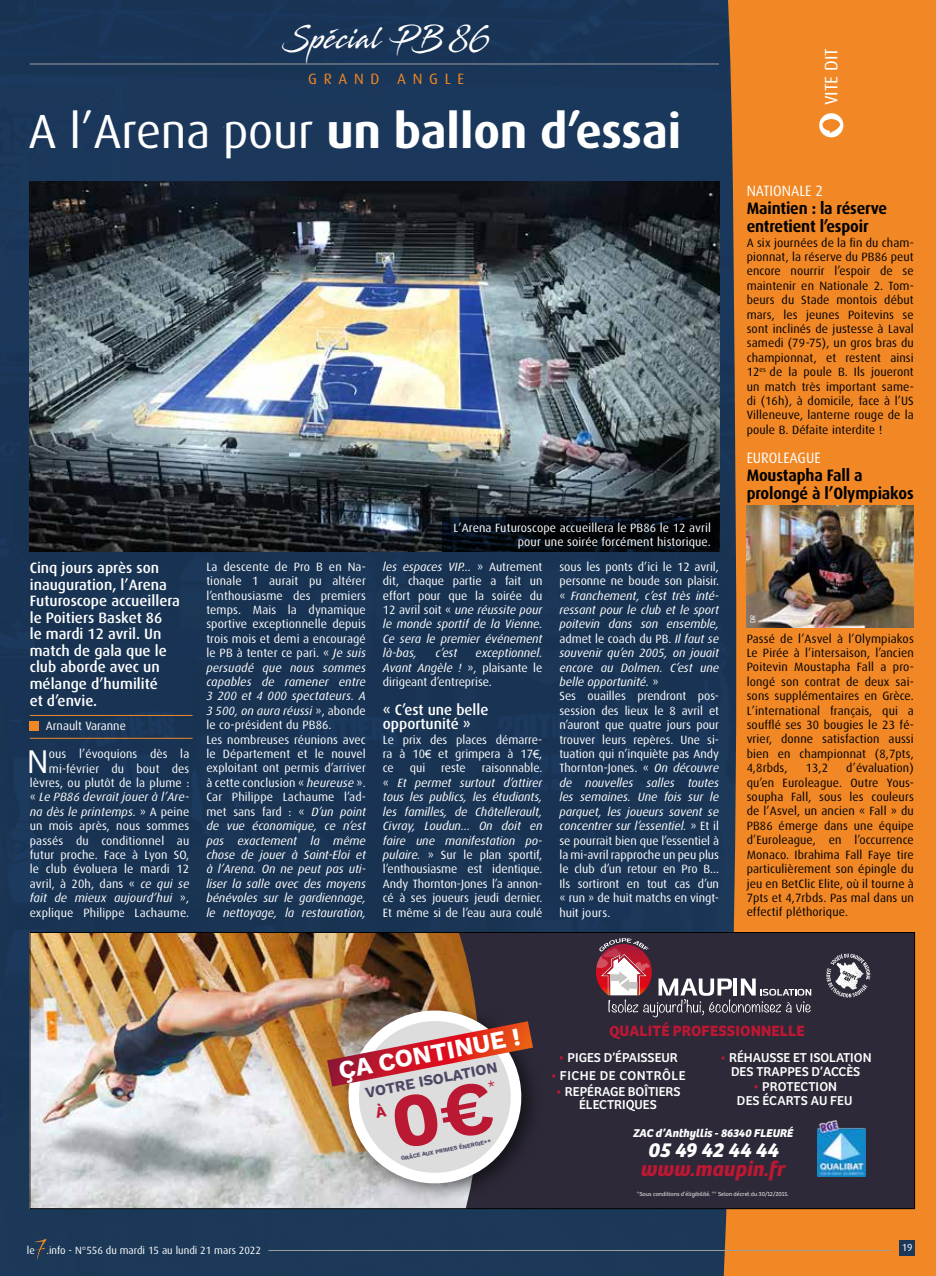
<style>
.page{position:relative;width:936px;height:1276px;background:#fff}
.page>*{position:absolute;margin:0;border:0;box-sizing:border-box;transform-origin:0 0}
.t1{font:700 48px "Dax";letter-spacing:-.005em;color:#fff}
.t2{font:33px "Dax";color:#fff}
.t3{font:30px "Stingray";letter-spacing:.04em;color:#fff;scale:.74 1}
.t4{font:700 24.75px "Work Sans";color:#fff}
.t5{font:italic 700 21px "Bree";color:#ba1833}
.t6{font:italic 700 21px "Bree";color:#fff}
.t7{font:18px "Dax";color:#fff}
.t8{font:700 16.5px/18px "Dax";letter-spacing:-.01em;color:#000;scale:.95 1}
.t9{font:700 15.6px "Bree";letter-spacing:.01em;color:#ba1833}
.t10{font:500 15px/16.6px "Dax";color:#fff}
.t11{font:15px "Dax";color:#fff;scale:.95 1}
.t12{font:700 15px "Work Sans";color:#4f4764}
.t13{font:15px "Dax";letter-spacing:.45em;color:#f18825}
.t14{font:13.35px/13.4px "Bree";color:#fff;text-align:center}
.t15{font:13.35px "Bree";letter-spacing:.04em;color:#fff}
.t16{font:12px/14.4px "Dax";color:#fff;text-align:right}
.t17{font:12px/14.4px "Dax";letter-spacing:.01em;color:#000;text-align:justify}
.t18{font:italic 12px/14.4px "Dax";color:#fff;text-align:justify}
.t19{font:italic 700 11.7px "Bree";color:#fff}
.t20{font:10.5px "Dax";color:#fff}
.t21{font:10.2px "Dax";color:#fff}
.t22{font:7.5px "Dax";color:#fff}
.t23{font:300 6px "Bree";letter-spacing:.01em;color:#fff}
.t24{font:700 5.85px "Work Sans";color:#4f4764}
.s1{font-weight:400}
.s2{font-style:italic}
.s3{font-style:normal}
.s4{font-family:"Arial";font-size:11.25px}
.s5{color:#ba1833}
</style>
<div class="page">
<div style="left:0;top:0;width:722px;height:1276px;background:#193555"></div>
<svg style="left:722px;top:0;width:213px;height:1276px;background:#e28227"></svg>
<svg style="left:819px;top:113px;width:24px;height:24px"></svg>
<hr style="left:30px;top:64px;width:689px;height:1px;background:#9d9d9c">
<hr style="left:30px;top:715px;width:162px;height:1px;background:#f18825">
<div style="left:30px;top:721px;width:9px;height:10px;background:#f18825"></div>
<hr style="left:30px;top:738px;width:162px;height:1px;background:#f18825">
<img style="left:30px;top:181px;width:689px;height:371px">
<div style="left:219px;top:122px;width:15px;height:16px;background:#1a375a"></div>
<div style="left:899px;top:1240px;width:15px;height:15px;background:#1b385a"></div>
<svg style="left:442px;top:517px;width:277px;height:35px;background:#030910"></svg>
<img style="left:32px;top:934px;width:418px;height:272px">
<div style="left:450px;top:934px;width:462px;height:272px;background:#2d2938"></div>
<svg style="left:609px;top:1025px;width:11px;height:14px"></svg>
<svg style="left:626px;top:1099px;width:9px;height:12px"></svg>
<svg style="left:826px;top:953px;width:44px;height:44px;background:#716e78"></svg>
<img style="left:817px;top:1120px;width:48px;height:57px">
<svg style="left:596px;top:938px;width:215px;height:79px;background:#594956"></svg>
<img style="left:334px;top:994px;width:215px;height:212px">
<hr style="left:268px;top:1250px;width:622px;height:1px;background:#9d9d9c">
<svg style="left:35px;top:1238px;width:11px;height:20px"></svg>
<img style="left:746px;top:505px;width:167px;height:122px">
<img style="left:327px;top:996px;width:206px;height:201px">
<h3 class="t3" style="left:282px;top:18px;width:283px">Spécial PB 86</h3>
<p class="t13" style="left:308px;top:70px;width:158px">GRAND ANGLE</p>
<h1 class="t1" style="left:29px;top:104px;width:654px"><span class="s1">A l’Arena pour</span> un ballon d’essai</h1>
<p class="t10" style="left:30px;top:560px;width:152px">Cinq jours après son inauguration, l’Arena<br>Futuroscope accueillera le Poitiers Basket 86<br>le mardi 12 avril. Un match de gala que le club aborde avec un mélange d’humilité<br>et d’envie.</p>
<p class="t16" style="left:46px;top:718px;width:82px">Arnault Varanne</p>
<h2 class="t2" style="left:27px;top:743px;width:23px">N</h2>
<p class="t16" style="left:30px;top:747px;width:161px">ous l’évoquions dès la mi-février du bout des lèvres, ou plutôt de la plume : « <span class="s2">Le PB86 devrait jouer à l’Are&shy;na dès le printemps.</span> » A peine un mois après, nous sommes passés du conditionnel au futur proche. Face à Lyon SO, le club évoluera le mardi 12 avril, à 20h, dans « <span class="s2">ce qui se fait de mieux aujourd’hui</span> », explique Philippe Lachaume.</p>
<p class="t16" style="left:453px;top:520px;width:259px">L’Arena Futuroscope accueillera le PB86 le 12 avril pour une soirée forcément historique.</p>
<p class="t16" style="left:206px;top:559px;width:161px;text-align:left">La descente de Pro B en Na&shy;tionale 1 aurait pu altérer l’enthousiasme des premiers temps. Mais la dynamique sportive exceptionnelle depuis trois mois et demi a encouragé le PB à tenter ce pari. « <span class="s2">Je suis persuadé que nous sommes capables de ramener entre<br>3 200 et 4 000 spectateurs. A<br>3 500, on aura réussi</span> », abonde le co-président du PB86.<br>Les nombreuses réunions avec le Département et le nouvel exploitant ont permis d’arriver à cette conclusion « <span class="s2">heureuse</span> ».<br>Car Philippe Lachaume l’ad&shy;met sans fard : « <span class="s2">D’un point de vue économique, ce n’est pas exactement la même chose de jouer à Saint-Eloi et à l’Arena. On ne peut pas uti&shy;liser la salle avec des moyens bénévoles sur le gardiennage, le nettoyage, la restauration,</span></p>
<p class="t18" style="left:383px;top:559px;width:161px">les espaces VIP... <span class="s3">» Autrement dit, chaque partie a fait un effort pour que la soirée du 12 avril soit «</span> une réussite pour le monde sportif de la Vienne.<br>Ce sera le premier événement là-bas,</p>
<p class="t18" style="left:435px;top:646px;width:23px">c’est</p>
<p class="t16" style="left:383px;top:646px;width:161px;text-align:justify;text-indent:93px"><span class="s2">exceptionnel.<br>Avant Angèle !</span> », plaisante le dirigeant d’entreprise.</p>
<p class="t10" style="left:383px;top:702px;width:107px;line-height:14.4px">« C’est une belle opportunité »</p>
<p class="t16" style="left:383px;top:732px;width:161px;text-align:justify">Le prix des places démarre&shy;ra à 10<span class="s4">€</span> et grimpera à 17<span class="s4">€</span>, ce</p>
<p class="t18" style="left:383px;top:761px;width:161px;text-indent:99px"><span class="s3">raisonnable. «</span> Et permet surtout d’attirer tous les publics, les étudiants, les familles, de Châtellerault, Civray, Loudun... On doit en faire une manifestation po&shy;pulaire. <span class="s3">» Sur le plan sportif, l’enthousiasme est identique.<br>Andy Thornton-Jones l’a annon&shy;cé à ses joueurs jeudi dernier.<br>Et même si de l’eau aura coulé</span></p>
<p class="t16" style="left:410px;top:761px;width:17px">qui</p>
<p class="t16" style="left:441px;top:761px;width:26px">reste</p>
<p class="t16" style="left:559px;top:559px;width:161px;text-align:left">sous les ponts d’ici le 12 avril, personne ne boude son plaisir. « <span class="s2">Franchement, c’est très inté&shy;ressant pour le club et le sport poitevin dans son ensemble, </span>admet le coach du PB. <span class="s2">Il faut se souvenir qu’en 2005, on jouait encore au Dolmen. C’est une belle opportunité.</span> »<br>Ses ouailles prendront pos&shy;session des lieux le 8 avril et n’auront que quatre jours pour trouver leurs repères. Une si&shy;tuation qui n’inquiète pas Andy<br>Thornton-Jones. « <span class="s2">On découvre de nouvelles salles toutes les semaines. Une fois sur le parquet, les joueurs savent se concentrer sur l’essentiel.</span> » Et il se pourrait bien que l’essentiel à la mi-avril rapproche un peu plus le club d’un retour en Pro B...<br>Ils sortiront en tout cas d’un « run » de huit matchs en vingt&shy;huit jours.</p>
<h3 class="t7" style="left:821px;top:105px;width:59px;rotate:-90deg">VITE DIT</h3>
<p class="t11" style="left:746px;top:183px;width:82px">NATIONALE 2</p>
<h3 class="t8" style="left:746px;top:199px;width:149px">Maintien : la réserve entretient l’espoir</h3>
<p class="t17" style="left:746px;top:235px;width:169px">A six journées de la fin du cham&shy;pionnat, la réserve du PB86 peut encore nourrir l’espoir de se maintenir en Nationale 2. Tom&shy;beurs du Stade montois début mars, les jeunes Poitevins se sont inclinés de justesse à Laval samedi (79-75), un gros bras du championnat, et restent ainsi 12<sup>es</sup> de la poule B. Ils joueront un match très important same&shy;di (16h), à domicile, face à l’US Villeneuve, lanterne rouge de la poule B. Défaite interdite !</p>
<p class="t11" style="left:746px;top:449px;width:79px">EUROLEAGUE</p>
<h3 class="t8" style="left:746px;top:466px;width:177px">Moustapha Fall a prolongé à l’Olympiakos</h3>
<p class="t22" style="left:748px;top:623px;width:10px;rotate:-90deg">DR</p>
<p class="t17" style="left:746px;top:631px;width:169px">Passé de l’Asvel à l’Olympiakos Le Pirée à l’intersaison, l’ancien Poitevin Moustapha Fall a pro&shy;longé son contrat de deux sai&shy;sons supplémentaires en Grèce.<br>L’international français, qui a soufflé ses 30 bougies le 23 fé&shy;vrier, donne satisfaction aussi bien en championnat (8,7pts, 4,8rbds,</p>
<p class="t17" style="left:746px;top:761px;width:169px;text-indent:100px">d’évaluation) qu’en Euroleague. Outre Yous&shy;soupha Fall, sous les couleurs de l’Asvel, un ancien « Fall » du PB86 émerge dans une équipe d’Euroleague, en l’occurrence Monaco. Ibrahima Fall Faye tire particulièrement son épingle du jeu en BetClic Elite, où il tourne à 7pts et 4,7rbds. Pas mal dans un effectif pléthorique.</p>
<p class="t17" style="left:805px;top:761px;width:24px">13,2</p>
<p class="t20" style="left:27px;top:1244px;width:235px">le .info - N°556 du mardi 15 au lundi 21 mars 2022</p>
<h3 class="t4" style="left:335px;top:1052px;width:186px;rotate:-11deg">ÇA CONTINUE !</h3>
<p class="t12" style="left:363px;top:1081px;width:136px;rotate:-11deg">VOTRE ISOLATION</p>
<p class="t24" style="left:400px;top:1154px;width:93px;rotate:-11deg">GRÂCE AUX PRIMES ÉNERGIE**</p>
<h3 class="t9" style="left:619px;top:1018px;width:186px">UALITÉ PROFESSIONNELLE</h3>
<p class="t14" style="left:558px;top:1050px;width:121px"><span class="s5">•</span> PIGES D’ÉPAISSEUR</p>
<p class="t15" style="left:550px;top:1065px;width:137px"><span class="s5">•</span> FICHE DE CONTRÔLE</p>
<p class="t14" style="left:555px;top:1083px;width:127px"><span class="s5">•</span> REPÉRAGE BOÎTIERS<br>ÉLECTRI UES</p>
<p class="t14" style="left:719px;top:1050px;width:153px"><span class="s5">•</span> RÉHAUSSE ET ISOLATION<br>DES TRAPPES D’ACCÈS</p>
<p class="t14" style="left:737px;top:1079px;width:117px"><span class="s5">•</span> PROTECTION<br>DES ÉCARTS AU FEU</p>
<p class="t19" style="left:633px;top:1124px;width:161px">ZAC d’Anthyllis - 86340 FLEURÉ</p>
<h3 class="t6" style="left:649px;top:1133px;width:132px">05 49 42 44 44</h3>
<h3 class="t5" style="left:641px;top:1152px;width:146px">www.maupin.fr</h3>
<p class="t23" style="left:636px;top:1189px;width:153px">*Sous conditions d’éligibilité. ** Selon décret du 30/12/2015.</p>
<p class="t21" style="left:901px;top:1241px;width:12px">19</p>
</div>
